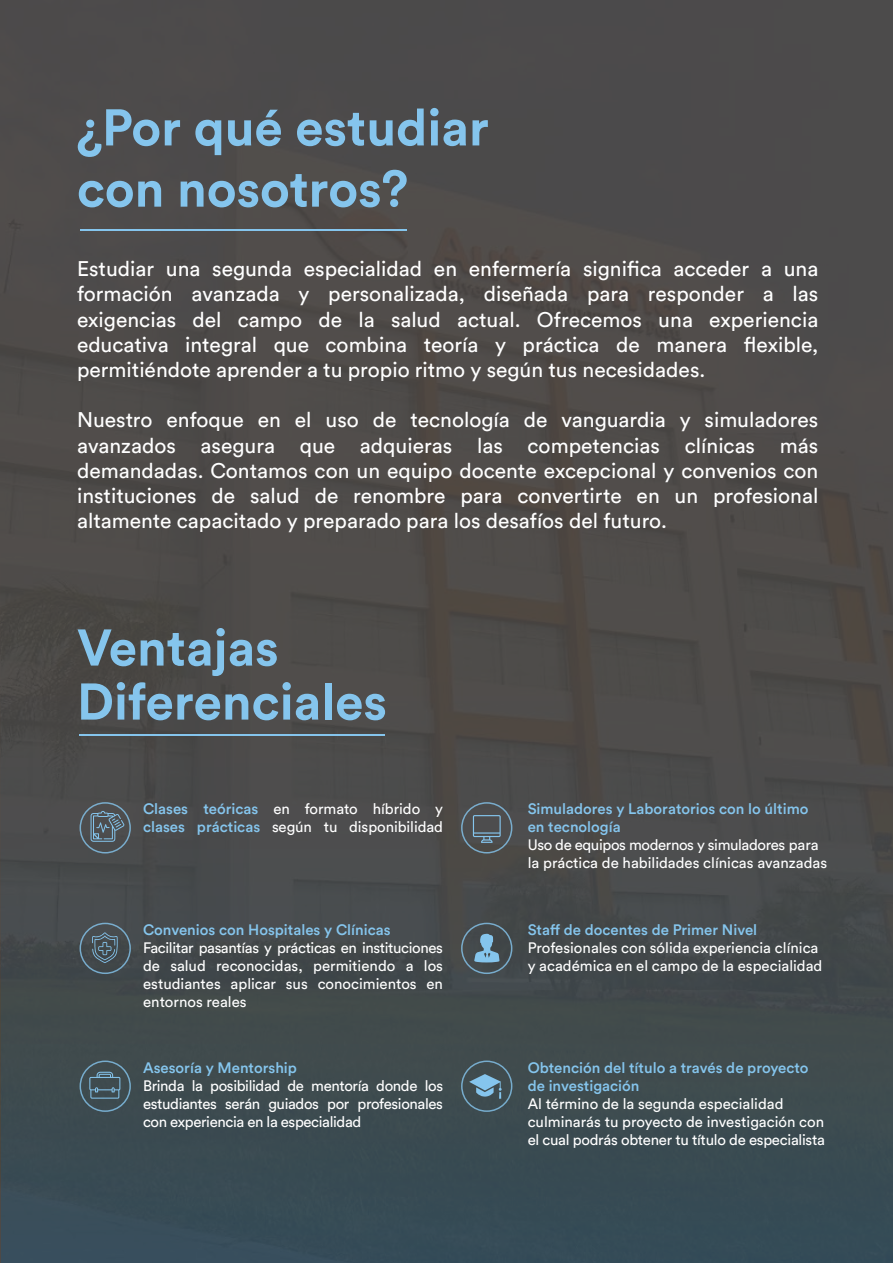
<style>
.page{position:relative;width:893px;height:1263px;background:#4c4a4b}
.page>*{position:absolute;margin:0;border:0;box-sizing:border-box;transform-origin:0 0}
.t1{font:700 51px/61.2px "Circular Std";color:#85c5ed}
.t2{font:21px/25.2px "Circular Std";color:#fff;text-align:justify}
.t3{font:15px/18px "Circular Std";color:#fff}
.t4{font:500 15px/18px "Circular Std";color:#85c5ed}
.s1{font-weight:500;color:#85c5ed}
</style>
<div class="page">
<div style="left:2px;top:47px;width:891px;height:1216px;background:linear-gradient(to bottom,#534b47,#3e4b50)"></div>
<hr style="left:80px;top:229px;width:326px;height:2px;background:#85c5ed">
<hr style="left:80px;top:734px;width:305px;height:2px;background:#85c5ed">
<div style="left:80px;top:802px;width:51px;height:51px;border:2px solid #85c5ed;border-radius:50%"></div>
<div style="left:461px;top:802px;width:51px;height:51px;border:2px solid #85c5ed;border-radius:50%"></div>
<div style="left:80px;top:1060px;width:51px;height:52px;border:2px solid #85c5ed;border-radius:50%"></div>
<div style="left:461px;top:1060px;width:51px;height:52px;border:2px solid #85c5ed;border-radius:50%"></div>
<div style="left:80px;top:923px;width:51px;height:51px;border:2px solid #85c5ed;border-radius:50%"></div>
<div style="left:461px;top:923px;width:51px;height:51px;border:2px solid #85c5ed;border-radius:50%"></div>
<svg style="left:91px;top:811px;width:34px;height:31px"></svg>
<svg style="left:469px;top:1074px;width:33px;height:25px"></svg>
<svg style="left:473px;top:815px;width:28px;height:28px"></svg>
<svg style="left:474px;top:934px;width:25px;height:28px"></svg>
<svg style="left:89px;top:1072px;width:31px;height:27px"></svg>
<svg style="left:92px;top:932px;width:26px;height:31px"></svg>
<h1 class="t1" style="left:77px;top:96px;width:413px">¿Por qué estudiar con nosotros?</h1>
<p class="t2" style="left:77px;top:256px;width:743px">Estudiar una segunda especialidad en enfermería significa acceder a una formación avanzada y personalizada, diseñada para responder a las exigencias del campo de la salud actual. Ofrecemos una experiencia educativa integral que combina teoría y práctica de manera flexible, permitiéndote aprender a tu propio ritmo y según tus necesidades.</p>
<p class="t2" style="left:77px;top:407px;width:743px">Nuestro enfoque en el uso de tecnología de vanguardia y simuladores avanzados asegura que adquieras las competencias clínicas más demandadas. Contamos con un equipo docente excepcional y convenios con instituciones de salud de renombre para convertirte en un profesional altamente capacitado y preparado para los desafíos del futuro.</p>
<h1 class="t1" style="left:77px;top:620px;width:311px;line-height:54px">Ventajas<br>Diferenciales</h1>
<p class="t3" style="left:143px;top:800px;width:301px"><span class="s1">Clases teóricas</span> en formato híbrido y <span class="s1">clases prácticas</span> según tu disponibilidad</p>
<p class="t4" style="left:143px;top:920px;width:249px">Convenios con Hospitales y Clínicas</p>
<p class="t3" style="left:143px;top:939px;width:301px;text-align:justify">Facilitar pasantías y prácticas en instituciones de salud reconocidas, permitiendo a los estudiantes aplicar sus conocimientos en entornos reales</p>
<p class="t4" style="left:143px;top:1058px;width:155px">Asesoría y Mentorship</p>
<p class="t3" style="left:143px;top:1076px;width:301px;text-align:justify">Brinda la posibilidad de mentoría donde los estudiantes serán guiados por profesionales con experiencia en la especialidad</p>
<p class="t4" style="left:528px;top:800px;width:282px">Simuladores y Laboratorios con lo último en tecnología</p>
<p class="t3" style="left:528px;top:836px;width:301px">Uso de equipos modernos y simuladores para la práctica de habilidades clínicas avanzadas</p>
<p class="t4" style="left:528px;top:920px;width:231px">Staff de docentes de Primer Nivel</p>
<p class="t3" style="left:528px;top:939px;width:296px">Profesionales con sólida experiencia clínica y académica en el campo de la especialidad</p>
<p class="t4" style="left:528px;top:1058px;width:282px">Obtención del título a través de proyecto de investigación</p>
<p class="t3" style="left:528px;top:1094px;width:299px">Al término de la segunda especialidad culminarás tu proyecto de investigación con el cual podrás obtener tu título de especialista</p>
</div>
